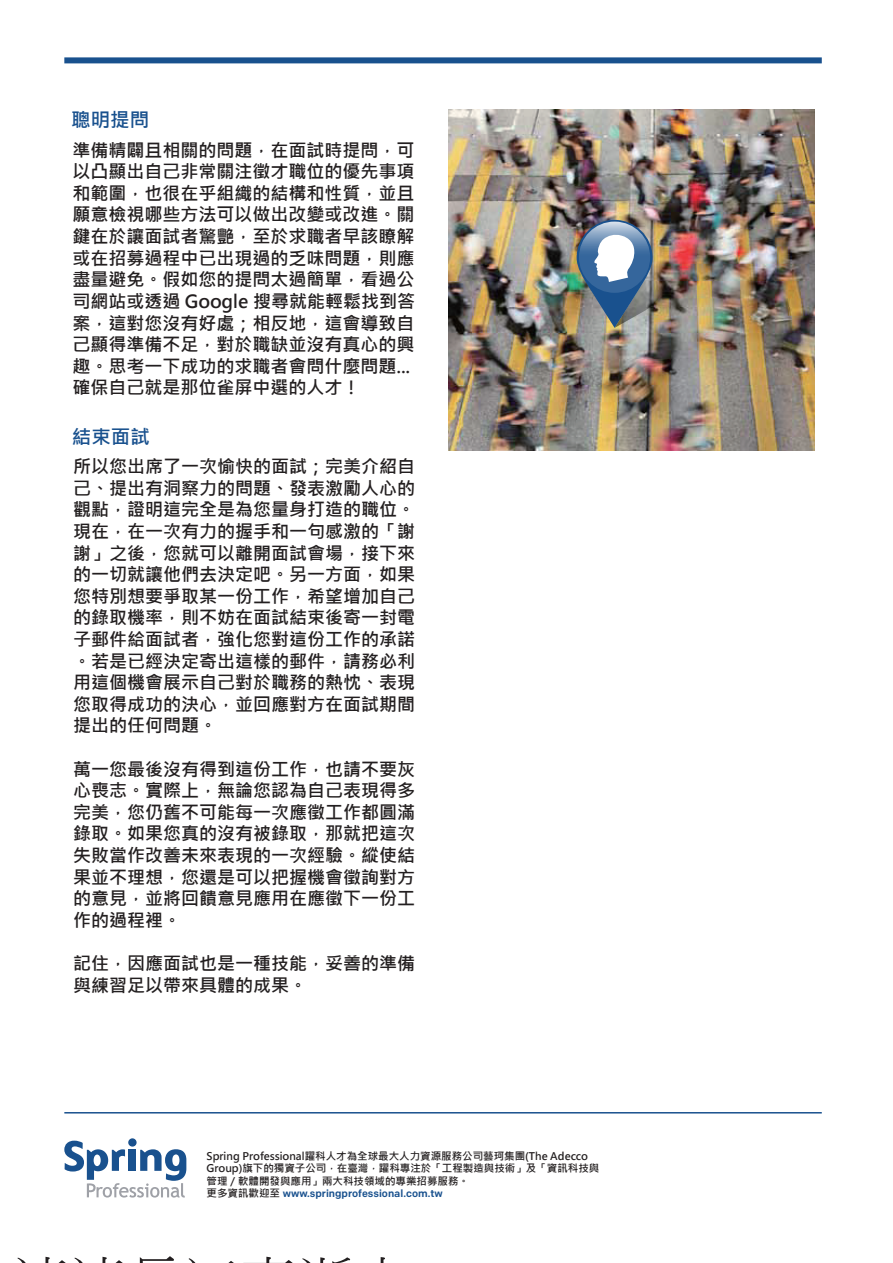
<style>
.page{position:relative;width:893px;height:1263px;background:#fff}
.page>*{position:absolute;margin:0;border:0;box-sizing:border-box;transform-origin:0 0}
.t1{font:700 19.5px "Microsoft Jheng Hei";color:#19518e}
.t2{font:700 18px/21.6px "Microsoft Jheng Hei";color:#231f20}
.t3{font:700 10.5px/12.6px "Microsoft Jheng Hei";color:#231f20}
.t4{font:500 10.5px "Colfax";color:#19518e}
.s1{font-family:"Microsoft Jheng Hei";font-weight:700;color:#231f20}
</style>
<div class="page">
<hr style="left:64px;top:1112px;width:758px;height:1px;background:#19518e">
<div style="left:64px;top:57px;width:758px;height:6px;background:#19518e"></div>
<div style="left:128px;top:1138px;width:9px;height:8px;background:#19518e;border-radius:50%"></div>
<svg style="left:64px;top:1141px;width:122px;height:56px"></svg>
<img style="left:448px;top:110px;width:367px;height:340px">
<img style="left:577px;top:220px;width:87px;height:108px">
<p class="t1" style="left:71px;top:108px;width:79px">聰明提問</p>
<p class="t2" style="left:72px;top:139px;width:344px">準備精闢且相關的問題，在面試時提問，可以凸顯出自己非常關注徵才職位的優先事項和範圍，也很在乎組織的結構和性質，並且願意檢視哪些方法可以做出改變或改進。關鍵在於讓面試者驚艷，至於求職者早該瞭解或在招募過程中已出現過的乏味問題，則應盡量避免。假如您的提問太過簡單，看過公司網站或透過 Google 搜尋就能輕鬆找到答案，這對您沒有好處；相反地，這會導致自己顯得準備不足，對於職缺並沒有真心的興趣。思考一下成功的求職者會問什麼問題...確保自己就是那位雀屏中選的人才！</p>
<p class="t1" style="left:72px;top:424px;width:79px">結束面試</p>
<p class="t2" style="left:73px;top:456px;width:344px;text-align:justify">所以您出席了一次愉快的面試；完美介紹自己、提出有洞察力的問題、發表激勵人心的觀點，證明這完全是為您量身打造的職位。現在，在一次有力的握手和一句感激的「謝謝」之後，您就可以離開面試會場，接下來的一切就讓他們去決定吧。另一方面，如果您特別想要爭取某一份工作，希望增加自己的錄取機率，則不妨在面試結束後寄一封電子郵件給面試者，強化您對這份工作的承諾。若是已經決定寄出這樣的郵件，請務必利用這個機會展示自己對於職務的熱忱、表現您取得成功的決心，並回應對方在面試期間提出的任何問題。</p>
<p class="t2" style="left:73px;top:758px;width:344px;text-align:justify">萬一您最後沒有得到這份工作，也請不要灰心喪志。實際上，無論您認為自己表現得多完美，您仍舊不可能每一次應徵工作都圓滿錄取。如果您真的沒有被錄取，那就把這次失敗當作改善未來表現的一次經驗。縱使結果並不理想，您還是可以把握機會徵詢對方的意見，並將回饋意見應用在應徵下一份工作的過程裡。</p>
<p class="t2" style="left:73px;top:953px;width:344px">記住，因應面試也是一種技能，妥善的準備與練習足以帶來具體的成果。</p>
<p class="t3" style="left:207px;top:1149px;width:394px">Spring Professional躍科人才為全球最大人力資源服務公司藝珂集團(The Adecco<br>Group)旗下的獨資子公司，在臺灣，躍科專注於「工程製造與技術」及「資訊科技與管理／軟體開發與應用」兩大科技領域的專業招募服務。</p>
<p class="t4" style="left:207px;top:1187px;width:238px"><span class="s1">更多資訊歡迎至</span> www.springprofessional.com.tw</p>
</div>
